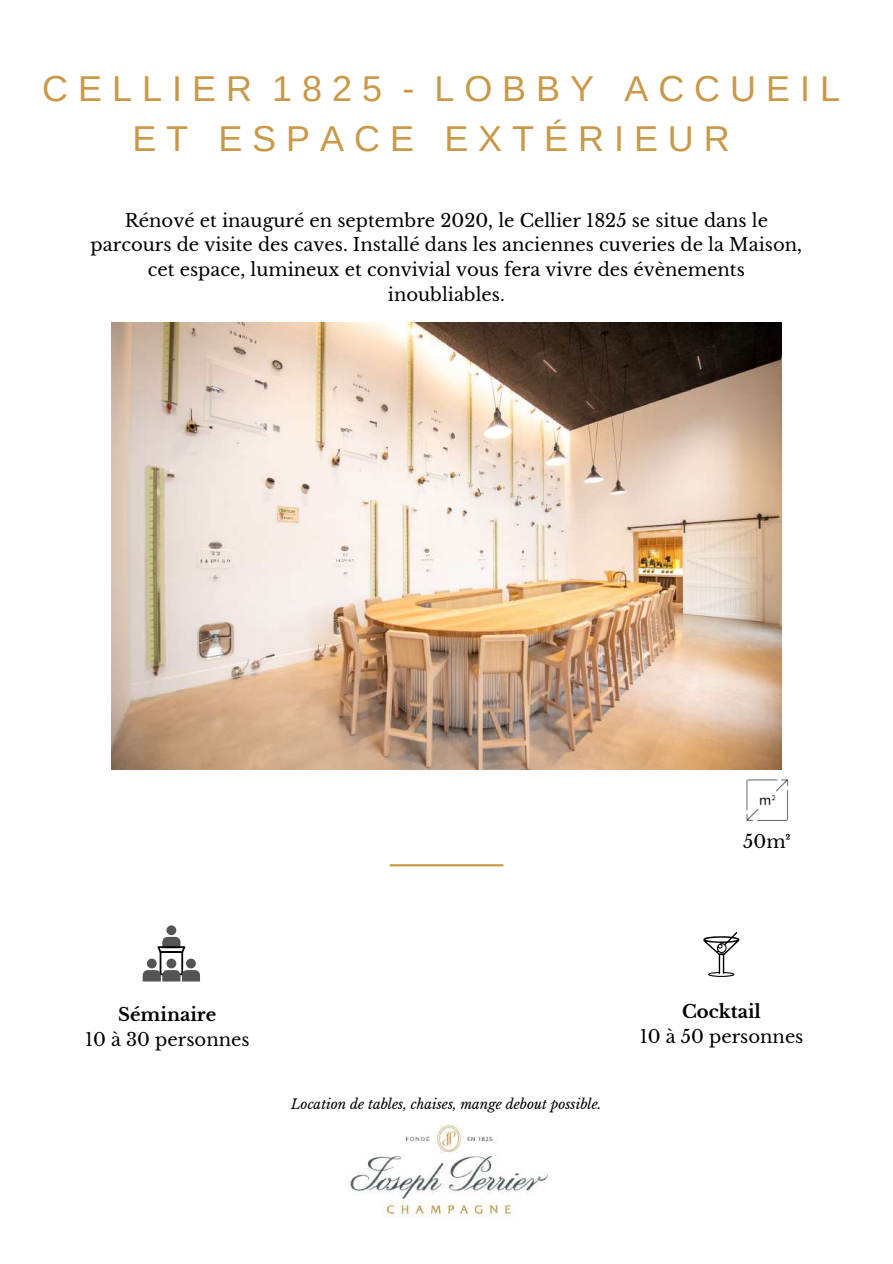
<style>
.page{position:relative;width:893px;height:1264px;background:#fff}
.page>*{position:absolute;margin:0;border:0;box-sizing:border-box;transform-origin:0 0}
.t1{font:36px/49.5px "Arimo";color:#c99949;text-align:center}
.t2{font:18px/24.8px "Libre Baskerville";color:#000;text-align:center}
.t3{font:700 18px "Libre Baskerville";color:#000}
.t4{font:italic 13.5px "Libre Baskerville";color:#000}
.s1{font-weight:700}
</style>
<div class="page">
<div style="left:166px;top:925px;width:10px;height:10px;background:#545454;border-radius:50%"></div>
<svg style="left:143px;top:936px;width:57px;height:45px"></svg>
<img style="left:347px;top:1125px;width:200px;height:94px">
<img style="left:746px;top:779px;width:43px;height:42px">
<img style="left:112px;top:323px;width:669px;height:446px">
<svg style="left:703px;top:932px;width:36px;height:45px"></svg>
<svg style="left:390px;top:864px;width:113px;height:2px"></svg>
<h1 class="t1" style="left:42px;top:64px;width:799px">C E L L I E R 1 8 2 5 - L O B B Y A C C U E I L<br>E T E S P A C E E X T É R I E U R</h1>
<p class="t2" style="left:91px;top:208px;width:713px">Rénové et inauguré en septembre 2020, le Cellier 1825 se situe dans le parcours de visite des caves. Installé dans les anciennes cuveries de la Maison, cet espace, lumineux et convivial vous fera vivre des évènements inoubliables.</p>
<p class="t2" style="left:743px;top:829px;width:49px">50m<span class="s1">²</span></p>
<p class="t3" style="left:118px;top:1003px;width:100px">Séminaire</p>
<p class="t2" style="left:85px;top:1027px;width:166px">10 à 30 personnes</p>
<p class="t4" style="left:291px;top:1095px;width:312px">Location de tables, chaises, mange debout possible.</p>
<p class="t3" style="left:682px;top:1000px;width:80px">Cocktail</p>
<p class="t2" style="left:639px;top:1023px;width:165px">10 à 50 personnes</p>
</div>
